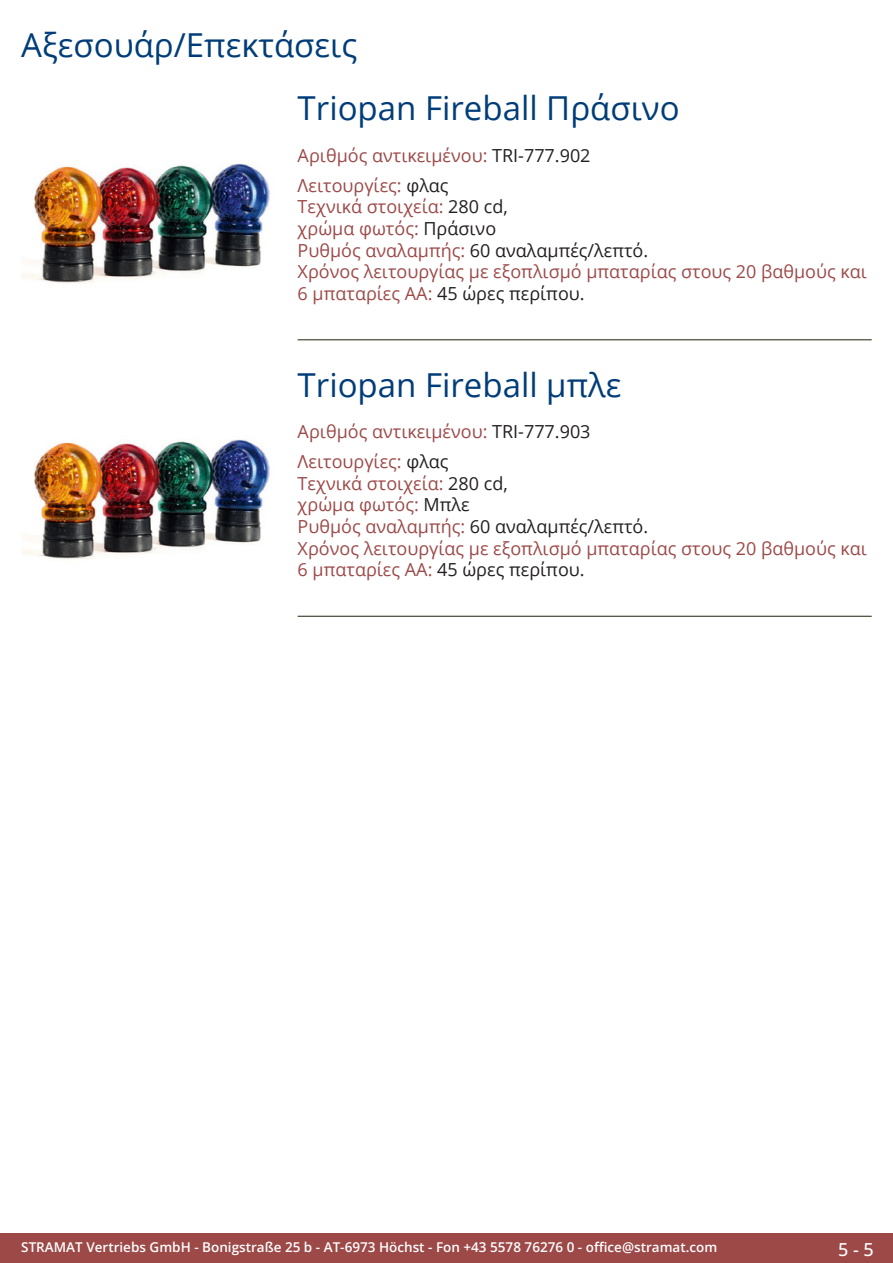
<style>
.page{position:relative;width:893px;height:1263px;background:#fff}
.page>*{position:absolute;margin:0;border:0;box-sizing:border-box;transform-origin:0 0}
.Produkttitel{font:33px "Open Sans";color:#003d78}
.RastTitel{font:33px "Open Sans";color:#003d78}
.Beschreibung_Text{font:18px/21.6px "Open Sans";color:#9c4948}
.TechDaten_Überschrif{font:18px "Open Sans";color:#9c4948}
.t1{font:500 18px "Open Sans";color:#fff}
.t2{font:600 13.5px "Open Sans";color:#fff}
.s1{color:#231f20}
</style>
<div class="page">
<div style="left:0;top:1233px;width:893px;height:30px;background:#9c4948"></div>
<hr style="left:298px;top:340px;width:574px;height:1px;background:#201d08">
<hr style="left:298px;top:616px;width:574px;height:1px;background:#201d08">
<img style="left:21px;top:163px;width:249px;height:121px">
<img style="left:21px;top:439px;width:249px;height:121px">
<p class="RastTitel" style="left:21px;top:22px;width:338px">Αξεσουάρ/Επεκτάσεις</p>
<p class="Produkttitel" style="left:298px;top:86px;width:384px">Triopan Fireball Πράσινο</p>
<p class="TechDaten_Überschrif" style="left:298px;top:143px;width:294px">Αριθμός αντικειμένου: <span class="s1">TRI-777.902</span></p>
<p class="Beschreibung_Text" style="left:298px;top:174px;width:571px">Λειτουργίες: <span class="s1">φλας<br></span>Τεχνικά στοιχεία: <span class="s1">280 cd,<br></span>χρώμα φωτός: <span class="s1">Πράσινο<br></span>Ρυθμός αναλαμπής: <span class="s1">60 αναλαμπές/λεπτό.<br></span>Χρόνος λειτουργίας με εξοπλισμό μπαταρίας στους 20 βαθμούς και 6 μπαταρίες AA: <span class="s1">45 ώρες περίπου.</span></p>
<p class="Produkttitel" style="left:298px;top:362px;width:325px">Triopan Fireball μπλε</p>
<p class="TechDaten_Überschrif" style="left:298px;top:420px;width:294px">Αριθμός αντικειμένου: <span class="s1">TRI-777.903</span></p>
<p class="Beschreibung_Text" style="left:298px;top:450px;width:571px">Λειτουργίες: <span class="s1">φλας<br></span>Τεχνικά στοιχεία: <span class="s1">280 cd,<br></span>χρώμα φωτός: <span class="s1">Μπλε<br></span>Ρυθμός αναλαμπής: <span class="s1">60 αναλαμπές/λεπτό.<br></span>Χρόνος λειτουργίας με εξοπλισμό μπαταρίας στους 20 βαθμούς και 6 μπαταρίες AA: <span class="s1">45 ώρες περίπου.</span></p>
<p class="t2" style="left:21px;top:1238px;width:698px">STRAMAT Vertriebs GmbH - Bonigstraße 25 b - AT-6973 Höchst - Fon +43 5578 76276 0 - office@stramat.com</p>
<p class="t1" style="left:838px;top:1237px;width:37px">5 - 5</p>
</div>
